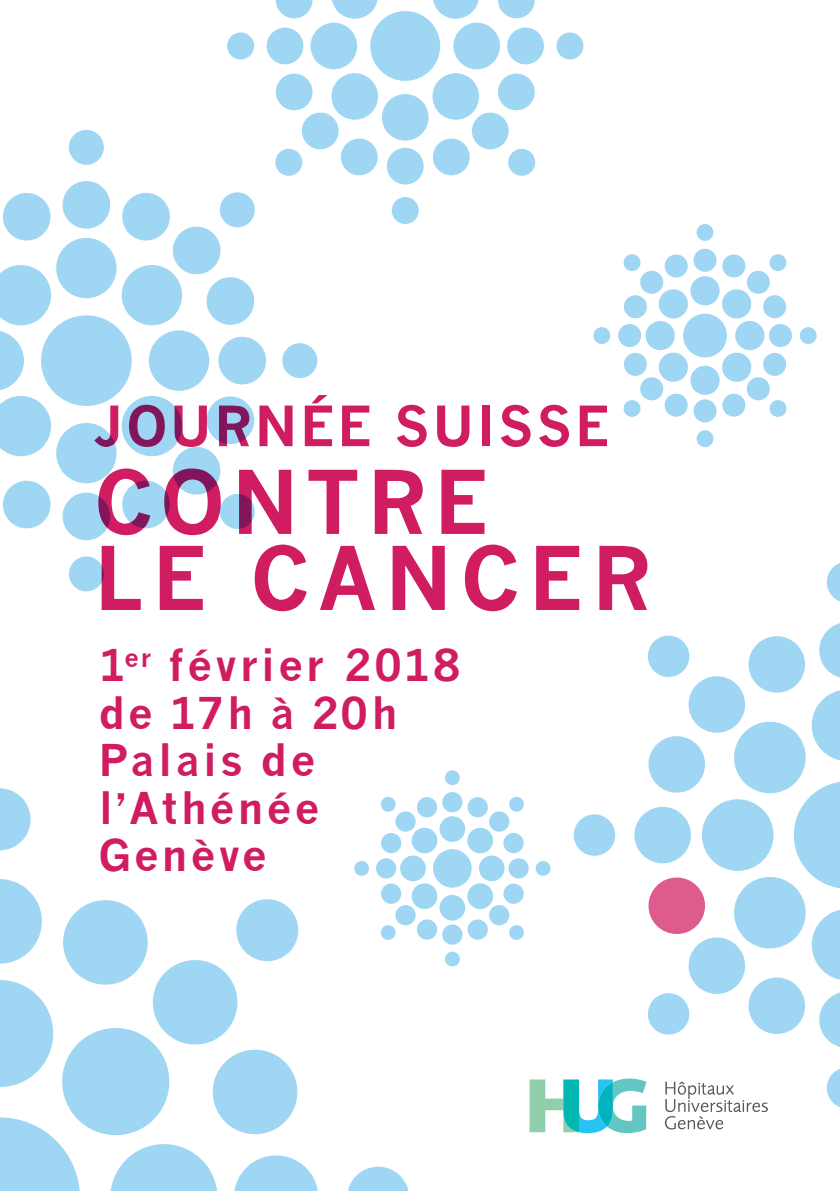
<style>
.page{position:relative;width:840px;height:1191px;background:#fff}
.page>*{position:absolute;margin:0;border:0;box-sizing:border-box;transform-origin:0 0}
.t1{font:700 85.8px/76px "News Gothic";letter-spacing:.1em;color:#d01c61}
.t2{font:700 54.4px "News Gothic";letter-spacing:.05em;color:#d01c61}
.t3{font:700 42.8px/47.4px "News Gothic";letter-spacing:.08em;color:#d01c61}
</style>
<div class="page">
<svg style="left:826px;top:563px;width:13px;height:38px"></svg>
<svg style="left:826px;top:1069px;width:13px;height:38px"></svg>
<div style="left:573px;top:814px;width:42px;height:42px;background:#9fd6f3;border-radius:50%"></div>
<svg style="left:634px;top:807px;width:56px;height:56px"></svg>
<svg style="left:644px;top:623px;width:195px;height:424px"></svg>
<svg style="left:332px;top:0;width:46px;height:19px"></svg>
<svg style="left:433px;top:0;width:46px;height:19px"></svg>
<div style="left:310px;top:23px;width:47px;height:46px;background:#9fd6f3;border-radius:50%"></div>
<div style="left:453px;top:23px;width:46px;height:46px;background:#9fd6f3;border-radius:50%"></div>
<div style="left:382px;top:94px;width:46px;height:47px;background:#9fd6f3;border-radius:50%"></div>
<div style="left:370px;top:11px;width:70px;height:70px;background:#9fd6f3;border-radius:50%"></div>
<div style="left:391px;top:197px;width:27px;height:27px;background:#9fd6f3;border-radius:50%"></div>
<div style="left:227px;top:32px;width:27px;height:27px;background:#9fd6f3;border-radius:50%"></div>
<div style="left:556px;top:32px;width:27px;height:27px;background:#9fd6f3;border-radius:50%"></div>
<div style="left:386px;top:148px;width:37px;height:36px;background:#9fd6f3;border-radius:50%"></div>
<div style="left:266px;top:28px;width:37px;height:36px;background:#9fd6f3;border-radius:50%"></div>
<div style="left:507px;top:28px;width:36px;height:36px;background:#9fd6f3;border-radius:50%"></div>
<svg style="left:498px;top:0;width:37px;height:19px"></svg>
<svg style="left:275px;top:0;width:38px;height:19px"></svg>
<svg style="left:432px;top:73px;width:104px;height:103px"></svg>
<svg style="left:275px;top:73px;width:103px;height:103px"></svg>
<div style="left:400px;top:855px;width:25px;height:26px;background:#9fd6f3;border-radius:50%"></div>
<svg style="left:478px;top:855px;width:26px;height:26px"></svg>
<div style="left:439px;top:895px;width:26px;height:25px;background:#9fd6f3;border-radius:50%"></div>
<div style="left:439px;top:816px;width:26px;height:26px;background:#9fd6f3;border-radius:50%"></div>
<div style="left:433px;top:849px;width:38px;height:38px;background:#9fd6f3;border-radius:50%"></div>
<svg style="left:444px;top:770px;width:15px;height:15px"></svg>
<svg style="left:444px;top:951px;width:15px;height:15px"></svg>
<div style="left:354px;top:861px;width:15px;height:15px;background:#9fd6f3;border-radius:50%"></div>
<div style="left:535px;top:861px;width:15px;height:15px;background:#9fd6f3;border-radius:50%"></div>
<div style="left:442px;top:792px;width:20px;height:20px;background:#9fd6f3;border-radius:50%"></div>
<div style="left:442px;top:924px;width:20px;height:20px;background:#9fd6f3;border-radius:50%"></div>
<div style="left:376px;top:858px;width:20px;height:20px;background:#9fd6f3;border-radius:50%"></div>
<div style="left:508px;top:858px;width:20px;height:20px;background:#9fd6f3;border-radius:50%"></div>
<svg style="left:380px;top:797px;width:58px;height:57px"></svg>
<svg style="left:467px;top:883px;width:57px;height:57px"></svg>
<svg style="left:380px;top:883px;width:58px;height:57px"></svg>
<svg style="left:467px;top:797px;width:57px;height:57px"></svg>
<div style="left:645px;top:321px;width:29px;height:29px;background:#9fd6f3;border-radius:50%"></div>
<svg style="left:734px;top:321px;width:30px;height:29px"></svg>
<div style="left:690px;top:366px;width:29px;height:29px;background:#9fd6f3;border-radius:50%"></div>
<div style="left:690px;top:276px;width:29px;height:29px;background:#9fd6f3;border-radius:50%"></div>
<div style="left:682px;top:314px;width:44px;height:43px;background:#9fd6f3;border-radius:50%"></div>
<svg style="left:696px;top:224px;width:17px;height:17px"></svg>
<svg style="left:696px;top:430px;width:17px;height:17px"></svg>
<div style="left:593px;top:327px;width:17px;height:17px;background:#9fd6f3;border-radius:50%"></div>
<svg style="left:799px;top:327px;width:17px;height:17px"></svg>
<div style="left:693px;top:249px;width:23px;height:23px;background:#9fd6f3;border-radius:50%"></div>
<div style="left:693px;top:399px;width:23px;height:23px;background:#9fd6f3;border-radius:50%"></div>
<svg style="left:617px;top:324px;width:23px;height:23px"></svg>
<div style="left:768px;top:324px;width:23px;height:23px;background:#9fd6f3;border-radius:50%"></div>
<svg style="left:623px;top:254px;width:65px;height:65px"></svg>
<svg style="left:720px;top:351px;width:67px;height:66px"></svg>
<svg style="left:623px;top:352px;width:65px;height:65px"></svg>
<svg style="left:722px;top:254px;width:65px;height:65px"></svg>
<div style="left:149px;top:330px;width:60px;height:61px;background:#9fd6f3;border-radius:50%"></div>
<div style="left:56px;top:423px;width:60px;height:60px;background:#9fd6f3;border-radius:50%"></div>
<div style="left:56px;top:238px;width:60px;height:60px;background:#9fd6f3;border-radius:50%"></div>
<div style="left:41px;top:315px;width:91px;height:91px;background:#9fd6f3;border-radius:50%"></div>
<div style="left:69px;top:130px;width:35px;height:35px;background:#9fd6f3;border-radius:50%"></div>
<div style="left:69px;top:556px;width:35px;height:35px;background:#9fd6f3;border-radius:50%"></div>
<div style="left:282px;top:343px;width:35px;height:35px;background:#9fd6f3;border-radius:50%"></div>
<div style="left:62px;top:181px;width:48px;height:48px;background:#9fd6f3;border-radius:50%"></div>
<div style="left:62px;top:492px;width:48px;height:48px;background:#9fd6f3;border-radius:50%"></div>
<div style="left:218px;top:337px;width:48px;height:47px;background:#9fd6f3;border-radius:50%"></div>
<svg style="left:121px;top:396px;width:134px;height:133px"></svg>
<svg style="left:0;top:193px;width:54px;height:336px"></svg>
<svg style="left:121px;top:192px;width:134px;height:134px"></svg>
<svg style="left:0;top:788px;width:31px;height:62px"></svg>
<svg style="left:348px;top:1166px;width:61px;height:25px"></svg>
<svg style="left:0;top:879px;width:318px;height:312px"></svg>
<svg style="left:529px;top:1078px;width:117px;height:55px"></svg>
<svg style="left:664px;top:1081px;width:103px;height:48px"></svg>
<p class="t2" style="left:94px;top:393px;width:516px">JOURNÉE SUISSE</p>
<h1 class="t1" style="left:94px;top:463px;width:558px">CONTRE<br>LE CANCER</h1>
<p class="t3" style="left:98px;top:641px;width:363px">1<sup>er</sup> février 2018 de 17h à 20h<br>Palais de l’Athénée<br>Genève</p>
</div>
